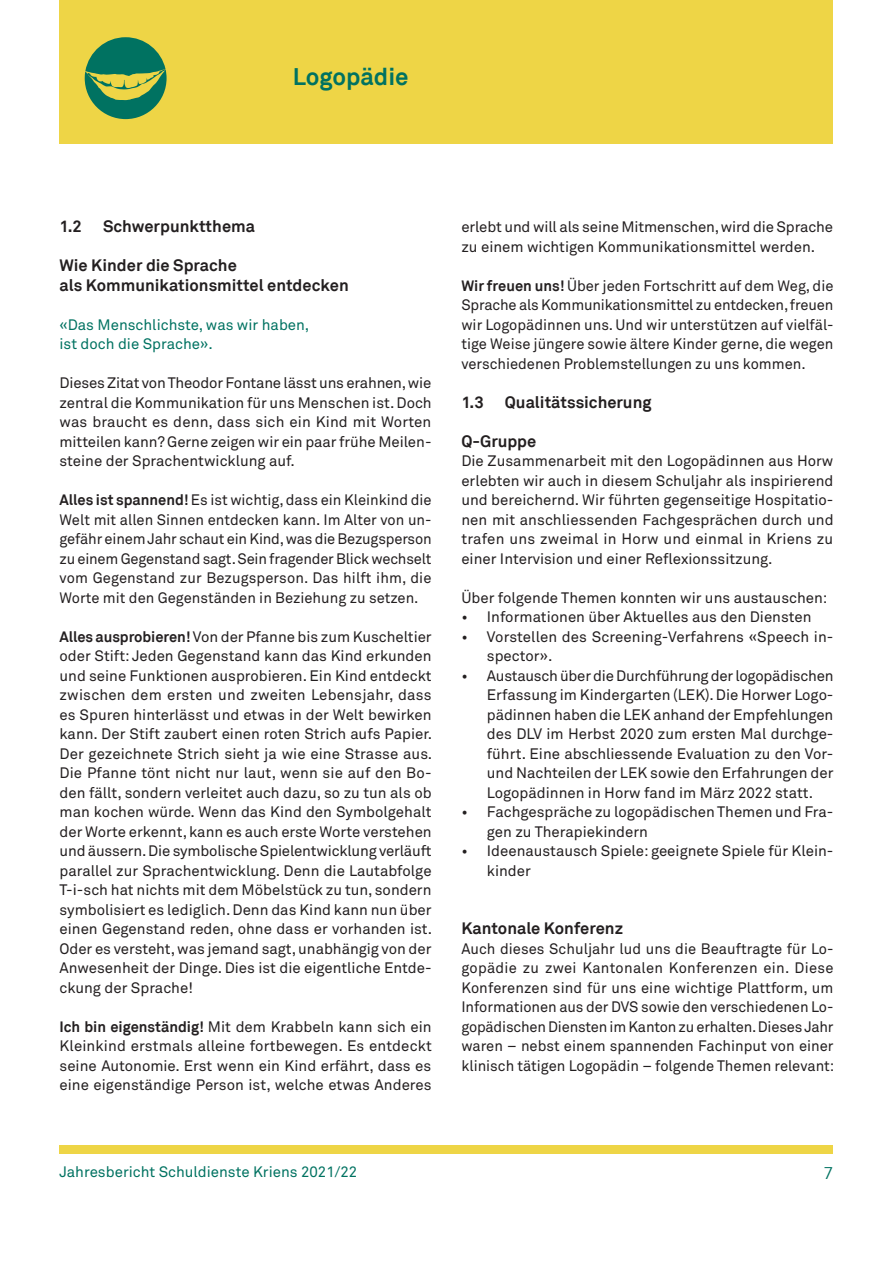
<style>
.page{position:relative;width:893px;height:1263px;background:#fff}
.page>*{position:absolute;margin:0;border:0;box-sizing:border-box;transform-origin:0 0}
.seitentitel{font:700 24px "Akkurat";color:#007261}
.zwischentitel{font:700 16.5px "Akkurat";color:#231f20}
.zwischentitel_zweize{font:700 16.5px/19.5px "Akkurat";color:#231f20}
.t1{font:16.5px "Trade Gothic LT Std";color:#007261}
.fliesstext_zweispalt{font:15px/19.5px "Akkurat";color:#231f20;text-align:justify}
.fliesstext_zweispalt-2{font:15px "Akkurat";color:#007261}
.s1{font-weight:700}
</style>
<div class="page">
<div style="left:60px;top:1145px;width:773px;height:9px;background:#eed546"></div>
<div style="left:60px;top:0;width:773px;height:144px;background:#eed546"></div>
<svg style="left:85px;top:37px;width:82px;height:82px"></svg>
<p class="seitentitel" style="left:293px;top:62px;width:117px">Logopädie</p>
<p class="zwischentitel" style="left:60px;top:216px;width:24px">1.2</p>
<p class="zwischentitel" style="left:103px;top:216px;width:154px">Schwerpunktthema</p>
<p class="zwischentitel_zweize" style="left:60px;top:256px;width:291px">Wie Kinder die Sprache<br>als Kommunikationsmittel entdecken</p>
<p class="fliesstext_zweispalt-2" style="left:60px;top:316px;width:251px">«Das Menschlichste, was wir haben,</p>
<p class="fliesstext_zweispalt-2" style="left:60px;top:335px;width:155px">ist doch die Sprache».</p>
<p class="fliesstext_zweispalt" style="left:60px;top:374px;width:374px">Dieses Zitat von Theodor Fontane lässt uns erahnen, wie zentral die Kommunikation für uns Menschen ist. Doch was braucht es denn, dass sich ein Kind mit Worten mitteilen kann? Gerne zeigen wir ein paar frühe Meilen&shy;steine der Sprachentwicklung auf.</p>
<p class="fliesstext_zweispalt" style="left:60px;top:491px;width:374px"><span class="s1">Alles ist spannend!</span> Es ist wichtig, dass ein Kleinkind die Welt mit allen Sinnen entdecken kann. Im Alter von un&shy;gefähr einem Jahr schaut ein Kind, was die Bezugsperson zu einem Gegenstand sagt. Sein fragender Blick wechselt vom Gegenstand zur Bezugsperson. Das hilft ihm, die Worte mit den Gegenständen in Beziehung zu setzen.</p>
<p class="fliesstext_zweispalt" style="left:60px;top:627px;width:374px"><span class="s1">Alles ausprobieren!</span> Von der Pfanne bis zum Kuscheltier oder Stift: Jeden Gegenstand kann das Kind erkunden und seine Funktionen ausprobieren. Ein Kind entdeckt zwischen dem ersten und zweiten Lebensjahr, dass es Spuren hinterlässt und etwas in der Welt bewirken kann. Der Stift zaubert einen roten Strich aufs Papier.<br>Der gezeichnete Strich sieht ja wie eine Strasse aus.<br>Die Pfanne tönt nicht nur laut, wenn sie auf den Bo&shy;den fällt, sondern verleitet auch dazu, so zu tun als ob man kochen würde. Wenn das Kind den Symbolgehalt der Worte erkennt, kann es auch erste Worte verstehen und äussern. Die symbolische Spielentwicklung verläuft parallel zur Sprachentwicklung. Denn die Lautabfolge T-i-sch hat nichts mit dem Möbelstück zu tun, sondern symbolisiert es lediglich. Denn das Kind kann nun über einen Gegenstand reden, ohne dass er vorhanden ist.<br>Oder es versteht, was jemand sagt, unabhängig von der Anwesenheit der Dinge. Dies ist die eigentliche Entde&shy;ckung der Sprache!</p>
<p class="fliesstext_zweispalt" style="left:60px;top:1017px;width:374px"><span class="s1">Ich bin eigenständig!</span> Mit dem Krabbeln kann sich ein Kleinkind erstmals alleine fortbewegen. Es entdeckt seine Autonomie. Erst wenn ein Kind erfährt, dass es eine eigenständige Person ist, welche etwas Anderes</p>
<p class="fliesstext_zweispalt" style="left:461px;top:218px;width:373px">erlebt und will als seine Mitmenschen, wird die Sprache zu einem wichtigen Kommunikationsmittel werden.</p>
<p class="fliesstext_zweispalt" style="left:461px;top:276px;width:374px"><span class="s1">Wir freuen uns!</span> Über jeden Fortschritt auf dem Weg, die Sprache als Kommunikationsmittel zu entdecken, freuen wir Logopädinnen uns. Und wir unterstützen auf vielfäl&shy;tige Weise jüngere sowie ältere Kinder gerne, die wegen verschiedenen Problemstellungen zu uns kommen.</p>
<p class="zwischentitel" style="left:461px;top:391px;width:24px">1.3</p>
<p class="zwischentitel" style="left:505px;top:391px;width:148px">Qualitätssicherung</p>
<p class="zwischentitel" style="left:461px;top:430px;width:77px">Q-Gruppe</p>
<p class="fliesstext_zweispalt" style="left:461px;top:452px;width:374px">Die Zusammenarbeit mit den Logopädinnen aus Horw erlebten wir auch in diesem Schuljahr als inspirierend und bereichernd. Wir führten gegenseitige Hospitatio&shy;nen mit anschliessenden Fachgesprächen durch und trafen uns zweimal in Horw und einmal in Kriens zu einer Intervision und einer Reflexionssitzung.</p>
<p class="fliesstext_zweispalt" style="left:461px;top:588px;width:368px">Über folgende Themen konnten wir uns austauschen:</p>
<p class="fliesstext_zweispalt" style="left:461px;top:608px;width:352px">• Informationen über Aktuelles aus den Diensten</p>
<p class="fliesstext_zweispalt" style="left:487px;top:627px;width:348px;text-indent:-26px">• Vorstellen des Screening-Verfahrens «Speech in&shy;spector».</p>
<p class="fliesstext_zweispalt" style="left:487px;top:666px;width:348px;text-indent:-26px">• Austausch über die Durchführung der logopädischen Erfassung im Kindergarten (LEK). Die Horwer Logo&shy;pädinnen haben die LEK anhand der Empfehlungen des DLV im Herbst 2020 zum ersten Mal durchge&shy;führt. Eine abschliessende Evaluation zu den Vor&shy;und Nachteilen der LEK sowie den Erfahrungen der Logopädinnen in Horw fand im März 2022 statt.</p>
<p class="fliesstext_zweispalt" style="left:487px;top:803px;width:348px;text-indent:-26px">• Fachgespräche zu logopädischen Themen und Fra&shy;gen zu Therapiekindern</p>
<p class="fliesstext_zweispalt" style="left:487px;top:842px;width:348px;text-indent:-26px">• Ideenaustausch Spiele: geeignete Spiele für Klein&shy;kinder</p>
<p class="zwischentitel" style="left:461px;top:918px;width:163px">Kantonale Konferenz</p>
<p class="fliesstext_zweispalt" style="left:461px;top:939px;width:375px">Auch dieses Schuljahr lud uns die Beauftragte für Lo&shy;gopädie zu zwei Kantonalen Konferenzen ein. Diese Konferenzen sind für uns eine wichtige Plattform, um Informationen aus der DVS sowie den verschiedenen Lo&shy;gopädischen Diensten im Kanton zu erhalten. Dieses Jahr waren – nebst einem spannenden Fachinput von einer klinisch tätigen Logopädin – folgende Themen relevant:</p>
<p class="fliesstext_zweispalt-2" style="left:60px;top:1163px;width:299px">Jahresbericht Schuldienste Kriens 2021/22</p>
<p class="t1" style="left:823px;top:1163px;width:12px">7</p>
</div>
